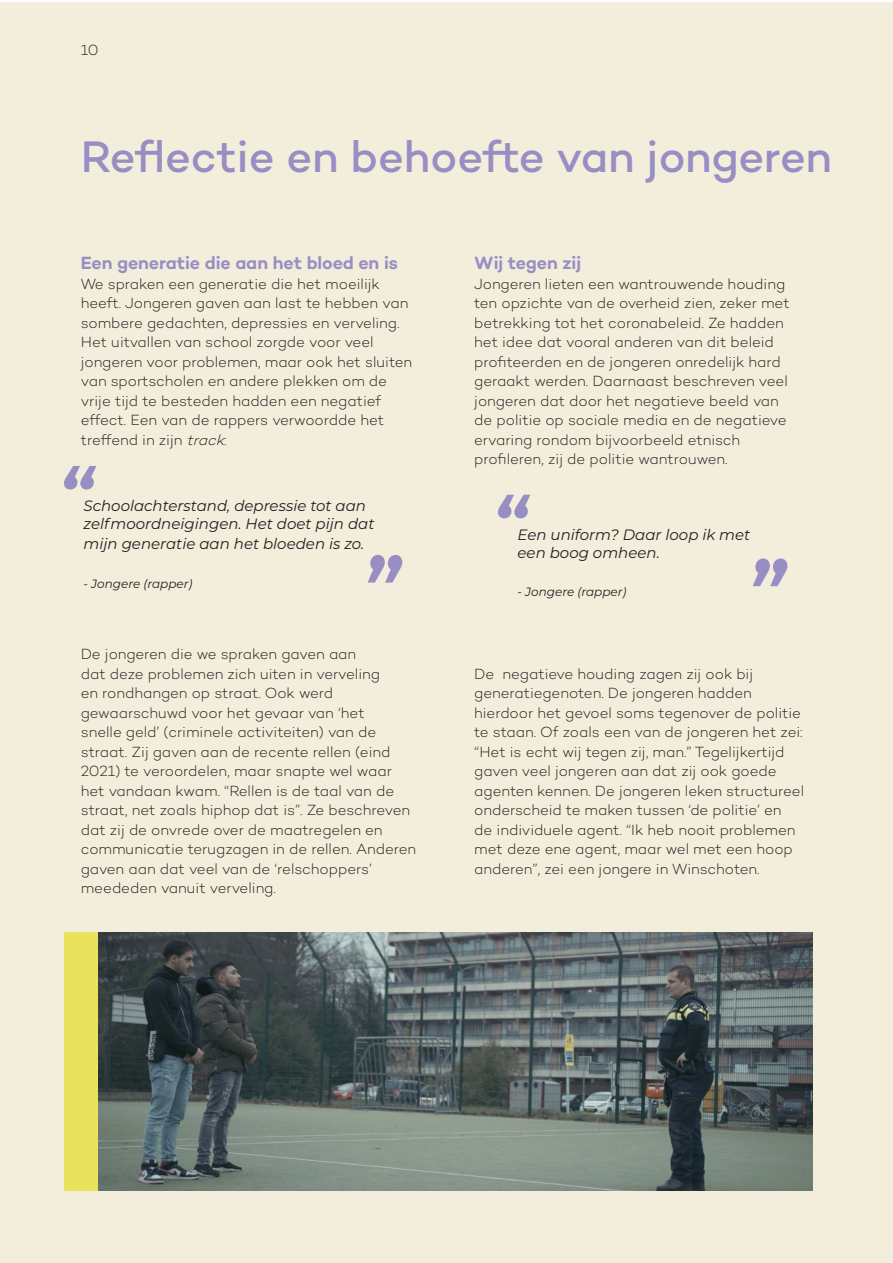
<style>
.page{position:relative;width:893px;height:1263px;background:#fff}
.page>*{position:absolute;margin:0;border:0;box-sizing:border-box;transform-origin:0 0}
.t1{font:500 45px "Campton";letter-spacing:-.01em;color:#978ec4}
.t2{font:600 18px "Campton";letter-spacing:-.005em;color:#978ec4}
.t3{font:300 15px/19.5px "Campton";letter-spacing:-.005em;color:#231f20}
.t4{font:italic 15px/18px "Montserrat";color:#231f20}
.t5{font:italic 12px "Montserrat";color:#231f20}
.s1{font-style:italic}
</style>
<div class="page">
<div style="left:0;top:2px;width:893px;height:1261px;background:#f3eddb"></div>
<svg style="left:64px;top:466px;width:32px;height:23px"></svg>
<svg style="left:368px;top:555px;width:34px;height:28px"></svg>
<svg style="left:498px;top:495px;width:32px;height:23px"></svg>
<svg style="left:753px;top:558px;width:34px;height:28px"></svg>
<img style="left:98px;top:932px;width:714px;height:259px">
<div style="left:64px;top:932px;width:34px;height:259px;background:#e9e25d"></div>
<p class="t3" style="left:81px;top:40px;width:19px">10</p>
<h1 class="t1" style="left:81px;top:128px;width:753px">Reflectie en behoefte van jongeren</h1>
<p class="t2" style="left:81px;top:251px;width:319px">Een generatie die aan het bloed en is</p>
<p class="t3" style="left:81px;top:273px;width:333px">We spraken een generatie die het moeilijk heeft. Jongeren gaven aan last te hebben van sombere gedachten, depressies en verveling.<br>Het uitvallen van school zorgde voor veel jongeren voor problemen, maar ook het sluiten van sportscholen en andere plekken om de vrije tijd te besteden hadden een negatief effect. Een van de rappers verwoordde het treffend in zijn <span class="s1">track</span>:</p>
<p class="t4" style="left:84px;top:497px;width:292px">Schoolachterstand, depressie tot aan zelfmoordneigingen. Het doet pijn dat</p>
<p class="t4" style="left:84px;top:534px;width:282px">mijn generatie aan het bloeden is zo.</p>
<p class="t5" style="left:84px;top:575px;width:110px">- Jongere (rapper)</p>
<p class="t3" style="left:81px;top:644px;width:337px">De jongeren die we spraken gaven aan<br>dat deze problemen zich uiten in verveling<br>en rondhangen op straat. Ook werd gewaarschuwd voor het gevaar van ‘het<br>snelle geld’ (criminele activiteiten) van de straat. Zij gaven aan de recente rellen (eind 2021) te veroordelen, maar snapte wel waar het vandaan kwam. “Rellen is de taal van de straat, net zoals hiphop dat is”. Ze beschreven dat zij de onvrede over de maatregelen en communicatie terugzagen in de rellen. Anderen gaven aan dat veel van de ‘relschoppers’ meededen vanuit verveling.</p>
<p class="t2" style="left:474px;top:251px;width:108px">Wij tegen zij</p>
<p class="t3" style="left:474px;top:273px;width:317px">Jongeren lieten een wantrouwende houding ten opzichte van de overheid zien, zeker met betrekking tot het coronabeleid. Ze hadden het idee dat vooral anderen van dit beleid profiteerden en de jongeren onredelijk hard geraakt werden. Daarnaast beschreven veel jongeren dat door het negatieve beeld van de politie op sociale media en de negatieve ervaring rondom bijvoorbeeld etnisch profileren, zij de politie wantrouwen.</p>
<p class="t4" style="left:518px;top:525px;width:234px">Een uniform? Daar loop ik met een boog omheen.</p>
<p class="t5" style="left:518px;top:583px;width:110px">- Jongere (rapper)</p>
<p class="t3" style="left:474px;top:663px;width:331px">De negatieve houding zagen zij ook bij generatiegenoten. De jongeren hadden hierdoor het gevoel soms tegenover de politie te staan. Of zoals een van de jongeren het zei: “Het is echt wij tegen zij, man.” Tegelijkertijd gaven veel jongeren aan dat zij ook goede agenten kennen. De jongeren leken structureel onderscheid te maken tussen ‘de politie’ en<br>de individuele agent. “Ik heb nooit problemen met deze ene agent, maar wel met een hoop anderen”, zei een jongere in Winschoten.</p>
</div>
